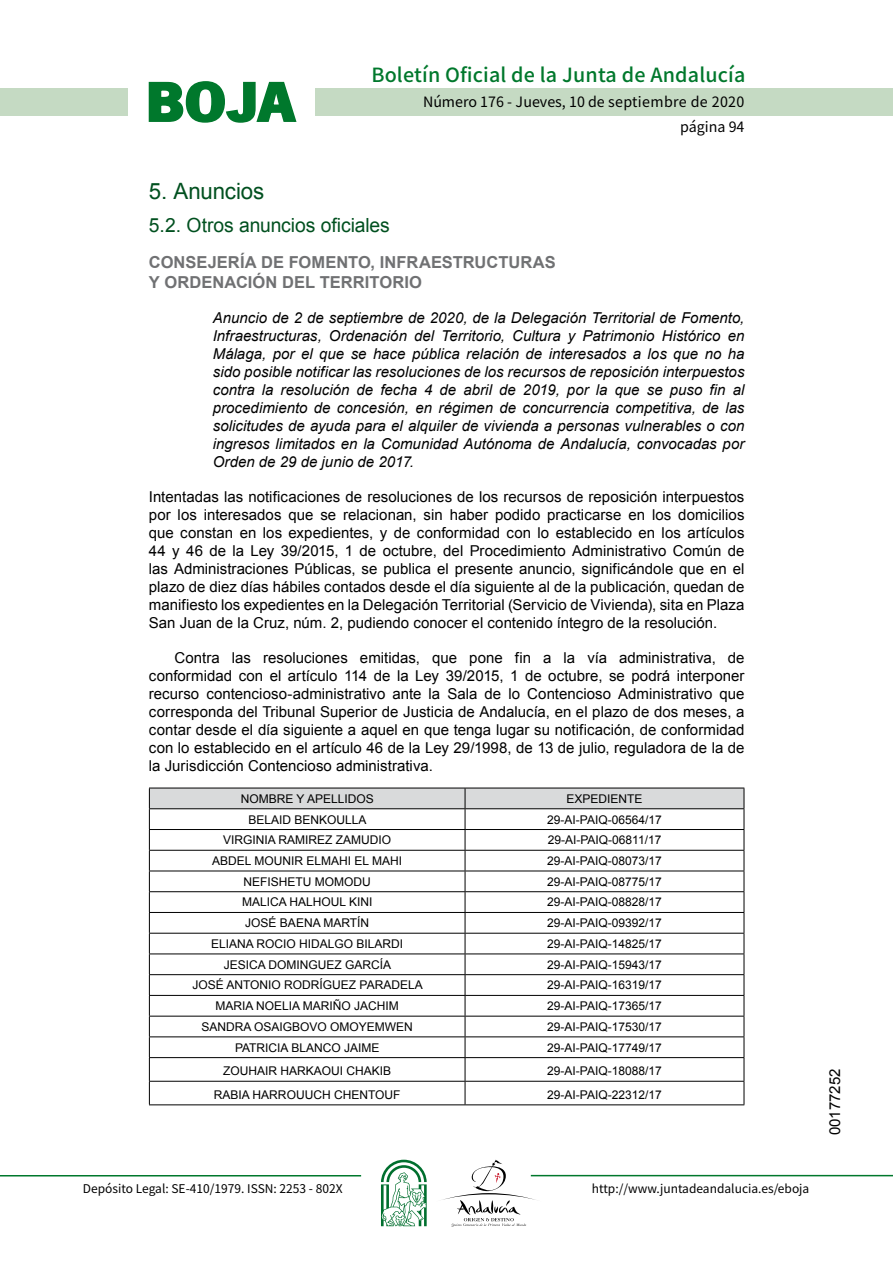
<style>
.page{position:relative;width:893px;height:1263px;background:#fff}
.page>*{position:absolute;margin:0;border:0;box-sizing:border-box;transform-origin:0 0}
.t1{font:700 57.75px "News Got T";color:#00782c;scale:1.14 1}
.t2{font:22.5px "Arial";letter-spacing:-.005em;color:#00501f}
.t3{font:500 19.5px "Noto Sans HK";letter-spacing:.01em;color:#00782c}
.t4{font:19.5px "Arial";letter-spacing:-.005em;color:#00501f}
.t5{font:700 16.5px/19.5px "Arial";letter-spacing:.005em;color:#707173}
.t6{font:15px/18px "Arial";color:#000;text-align:justify}
.t7{font:italic 15px/18px "Arial";color:#000;text-align:justify}
.t8{font:14.25px/24.5px "Noto Sans HK";color:#000;text-align:right}
.t9{font:12px "Arial";color:#000}
.t10{font:12px "Noto Sans HK";color:#000}
</style>
<div class="page">
<div style="left:315px;top:88px;width:577px;height:28px;background:#c5dac3"></div>
<div style="left:0;top:88px;width:128px;height:28px;background:#c5dac3"></div>
<hr style="left:0;top:1175px;width:361px;height:2px;background:#00782c">
<hr style="left:531px;top:1175px;width:361px;height:1px;background:#00782c">
<svg style="left:148px;top:81px;width:149px;height:42px"></svg>
<svg style="left:442px;top:1160px;width:100px;height:67px"></svg>
<svg style="left:381px;top:1160px;width:45px;height:66px"></svg>
<svg style="left:149px;top:788px;width:595px;height:316px"></svg>
<hr style="left:149px;top:1104px;width:316px;height:1px;background:#000">
<hr style="left:465px;top:1104px;width:279px;height:1px;background:#000">
<h1 class="t1" style="left:145px;top:68px;width:133px">BOJA</h1>
<h3 class="t3" style="left:371px;top:64px;width:375px">Boletín Oficial de la Junta de Andalucía</h3>
<p class="t8" style="left:423px;top:90px;width:323px">Número 176 - Jueves, 10 de septiembre de 2020 página 94</p>
<h2 class="t2" style="left:149px;top:177px;width:117px">5. Anuncios</h2>
<h3 class="t4" style="left:149px;top:212px;width:242px">5.2. Otros anuncios oficiales</h3>
<p class="t5" style="left:149px;top:253px;width:408px">CONSEJERÍA DE FOMENTO, INFRAESTRUCTURAS<br>Y ORDENACIÓN DEL TERRITORIO</p>
<p class="t7" style="left:213px;top:309px;width:533px">Anuncio de 2 de septiembre de 2020, de la Delegación Territorial de Fomento, Infraestructuras, Ordenación del Territorio, Cultura y Patrimonio Histórico en Málaga, por el que se hace pública relación de interesados a los que no ha sido posible notificar las resoluciones de los recursos de reposición interpuestos contra la resolución de fecha 4 de abril de 2019, por la que se puso fin al procedimiento de concesión, en régimen de concurrencia competitiva, de las solicitudes de ayuda para el alquiler de vivienda a personas vulnerables o con ingresos limitados en la Comunidad Autónoma de Andalucía, convocadas por Orden de 29 de junio de 2017.</p>
<p class="t6" style="left:149px;top:488px;width:597px">Intentadas las notificaciones de resoluciones de los recursos de reposición interpuestos por los interesados que se relacionan, sin haber podido practicarse en los domicilios que constan en los expedientes, y de conformidad con lo establecido en los artículos 44 y 46 de la Ley 39/2015, 1 de octubre, del Procedimiento Administrativo Común de las Administraciones Públicas, se publica el presente anuncio, significándole que en el plazo de diez días hábiles contados desde el día siguiente al de la publicación, quedan de manifiesto los expedientes en la Delegación Territorial (Servicio de Vivienda), sita en Plaza San Juan de la Cruz, núm. 2, pudiendo conocer el contenido íntegro de la resolución.</p>
<p class="t6" style="left:149px;top:649px;width:597px;text-indent:26px">Contra las resoluciones emitidas, que pone fin a la vía administrativa, de conformidad con el artículo 114 de la Ley 39/2015, 1 de octubre, se podrá interponer recurso contencioso-administrativo ante la Sala de lo Contencioso Administrativo que corresponda del Tribunal Superior de Justicia de Andalucía, en el plazo de dos meses, a contar desde el día siguiente a aquel en que tenga lugar su notificación, de conformidad con lo establecido en el artículo 46 de la Ley 29/1998, de 13 de julio, reguladora de la de la Jurisdicción Contencioso administrativa.</p>
<p class="t9" style="left:241px;top:791px;width:134px">NOMBRE Y APELLIDOS</p>
<p class="t9" style="left:566px;top:791px;width:78px">EXPEDIENTE</p>
<p class="t9" style="left:248px;top:811px;width:120px">BELAID BENKOULLA</p>
<p class="t9" style="left:547px;top:811px;width:116px">29-AI-PAIQ-06564/17</p>
<p class="t9" style="left:223px;top:832px;width:170px">VIRGINIA RAMIREZ ZAMUDIO</p>
<p class="t9" style="left:547px;top:832px;width:115px">29-AI-PAIQ-06811/17</p>
<p class="t9" style="left:212px;top:853px;width:191px">ABDEL MOUNIR ELMAHI EL MAHI</p>
<p class="t9" style="left:547px;top:853px;width:116px">29-AI-PAIQ-08073/17</p>
<p class="t9" style="left:243px;top:874px;width:129px">NEFISHETU MOMODU</p>
<p class="t9" style="left:547px;top:874px;width:116px">29-AI-PAIQ-08775/17</p>
<p class="t9" style="left:242px;top:894px;width:132px">MALICA HALHOUL KINI</p>
<p class="t9" style="left:547px;top:894px;width:116px">29-AI-PAIQ-08828/17</p>
<p class="t9" style="left:245px;top:915px;width:125px">JOSÉ BAENA MARTÍN</p>
<p class="t9" style="left:547px;top:915px;width:116px">29-AI-PAIQ-09392/17</p>
<p class="t9" style="left:211px;top:936px;width:194px">ELIANA ROCIO HIDALGO BILARDI</p>
<p class="t9" style="left:547px;top:936px;width:116px">29-AI-PAIQ-14825/17</p>
<p class="t9" style="left:224px;top:957px;width:169px">JESICA DOMINGUEZ GARCÍA</p>
<p class="t9" style="left:547px;top:957px;width:116px">29-AI-PAIQ-15943/17</p>
<p class="t9" style="left:192px;top:977px;width:232px">JOSÉ ANTONIO RODRÍGUEZ PARADELA</p>
<p class="t9" style="left:547px;top:977px;width:116px">29-AI-PAIQ-16319/17</p>
<p class="t9" style="left:215px;top:998px;width:185px">MARIA NOELIA MARIÑO JACHIM</p>
<p class="t9" style="left:547px;top:998px;width:116px">29-AI-PAIQ-17365/17</p>
<p class="t9" style="left:201px;top:1019px;width:213px">SANDRA OSAIGBOVO OMOYEMWEN</p>
<p class="t9" style="left:547px;top:1019px;width:116px">29-AI-PAIQ-17530/17</p>
<p class="t9" style="left:235px;top:1040px;width:146px">PATRICIA BLANCO JAIME</p>
<p class="t9" style="left:547px;top:1040px;width:116px">29-AI-PAIQ-17749/17</p>
<p class="t9" style="left:223px;top:1063px;width:170px">ZOUHAIR HARKAOUI CHAKIB</p>
<p class="t9" style="left:547px;top:1063px;width:116px">29-AI-PAIQ-18088/17</p>
<p class="t9" style="left:214px;top:1087px;width:188px">RABIA HARROUUCH CHENTOUF</p>
<p class="t9" style="left:547px;top:1087px;width:116px">29-AI-PAIQ-22312/17</p>
<p class="t10" style="left:83px;top:1181px;width:261px">Depósito Legal: SE-410/1979. ISSN: 2253 - 802X</p>
<p class="t10" style="left:592px;top:1181px;width:219px">http://www.juntadeandalucia.es/eboja</p>
<p class="t6" style="left:826px;top:1135px;width:68px;rotate:-90deg">00177252</p>
</div>
